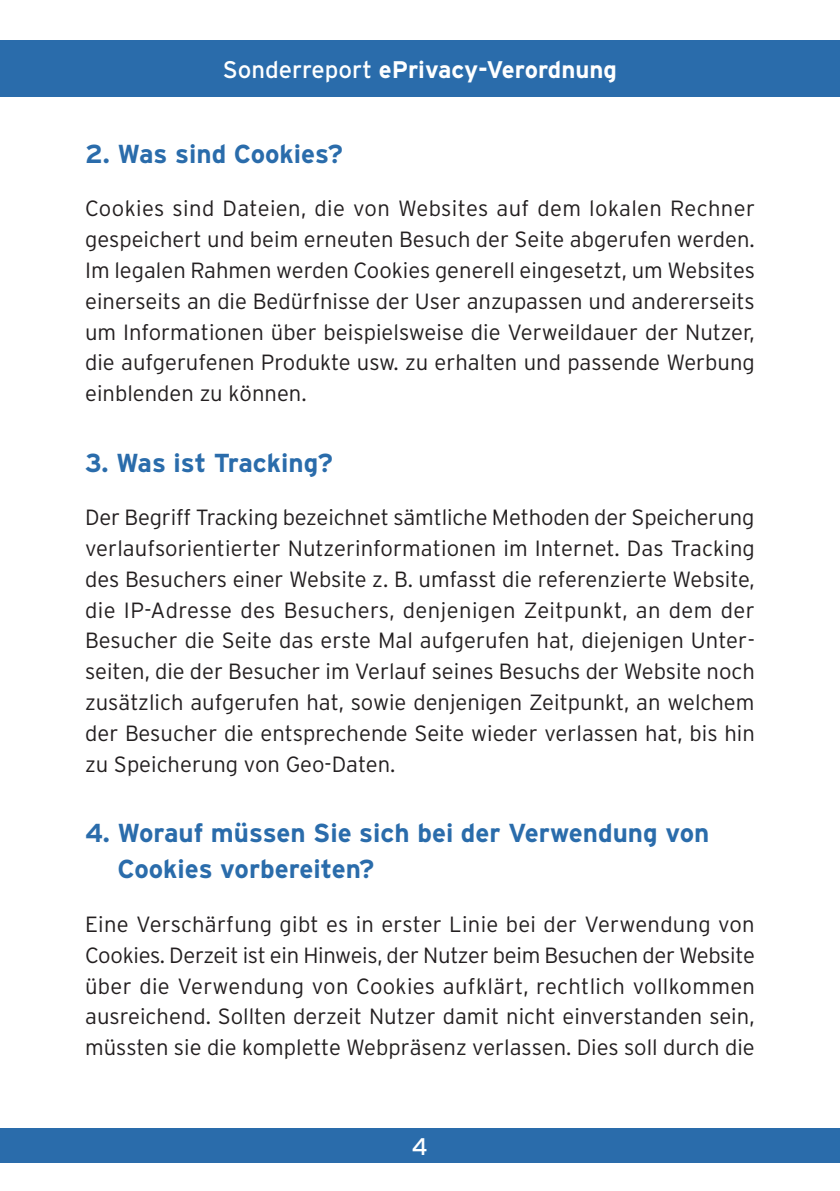
<style>
.page{position:relative;width:840px;height:1191px;background:#fff}
.page>*{position:absolute;margin:0;border:0;box-sizing:border-box;transform-origin:0 0}
.t1{font:700 26px/36.4px "Interstate";color:#2a6cab}
.t2{font:700 24px "Interstate";color:#fff}
.t3{font:24px "Interstate";color:#fff}
.t4{font:300 22px/30.8px "Interstate";color:#231f20;text-align:justify}
.s1{font-weight:400}
</style>
<div class="page">
<div style="left:0;top:40px;width:839px;height:56px;background:#2a6cab"></div>
<div style="left:0;top:1128px;width:839px;height:34px;background:#2a6cab"></div>
<p class="t2" style="left:223px;top:56px;width:395px"><span class="s1">Sonderreport</span> ePrivacy-Verordnung</p>
<p class="t1" style="left:85px;top:135px;width:259px">2. Was sind Cookies?</p>
<p class="t4" style="left:85px;top:193px;width:671px">Cookies sind Dateien, die von Websites auf dem lokalen Rechner gespeichert und beim erneuten Besuch der Seite abgerufen werden.<br>Im legalen Rahmen werden Cookies generell eingesetzt, um Websites einerseits an die Bedürfnisse der User anzupassen und andererseits um Informationen über beispielsweise die Verweildauer der Nutzer, die aufgerufenen Produkte usw. zu erhalten und passende Werbung einblenden zu können.</p>
<p class="t1" style="left:85px;top:444px;width:249px">3. Was ist Tracking?</p>
<p class="t4" style="left:85px;top:502px;width:671px">Der Begriff Tracking bezeichnet sämtliche Methoden der Speicherung verlaufsorientierter Nutzerinformationen im Internet. Das Tracking des Besuchers einer Website z. B. umfasst die referenzierte Website, die IP-Adresse des Besuchers, denjenigen Zeitpunkt, an dem der Besucher die Seite das erste Mal aufgerufen hat, diejenigen Unter&shy;seiten, die der Besucher im Verlauf seines Besuchs der Website noch zusätzlich aufgerufen hat, sowie denjenigen Zeitpunkt, an welchem der Besucher die entsprechende Seite wieder verlassen hat, bis hin zu Speicherung von Geo-Daten.</p>
<p class="t1" style="left:117px;top:814px;width:593px;text-indent:-32px">4. Worauf müssen Sie sich bei der Verwendung von<br>Cookies vorbereiten?</p>
<p class="t4" style="left:85px;top:908px;width:671px">Eine Verschärfung gibt es in erster Linie bei der Verwendung von Cookies. Derzeit ist ein Hinweis, der Nutzer beim Besuchen der Website über die Verwendung von Cookies aufklärt, rechtlich vollkommen ausreichend. Sollten derzeit Nutzer damit nicht einverstanden sein, müssten sie die komplette Webpräsenz verlassen. Dies soll durch die</p>
<p class="t3" style="left:412px;top:1133px;width:18px">4</p>
</div>
